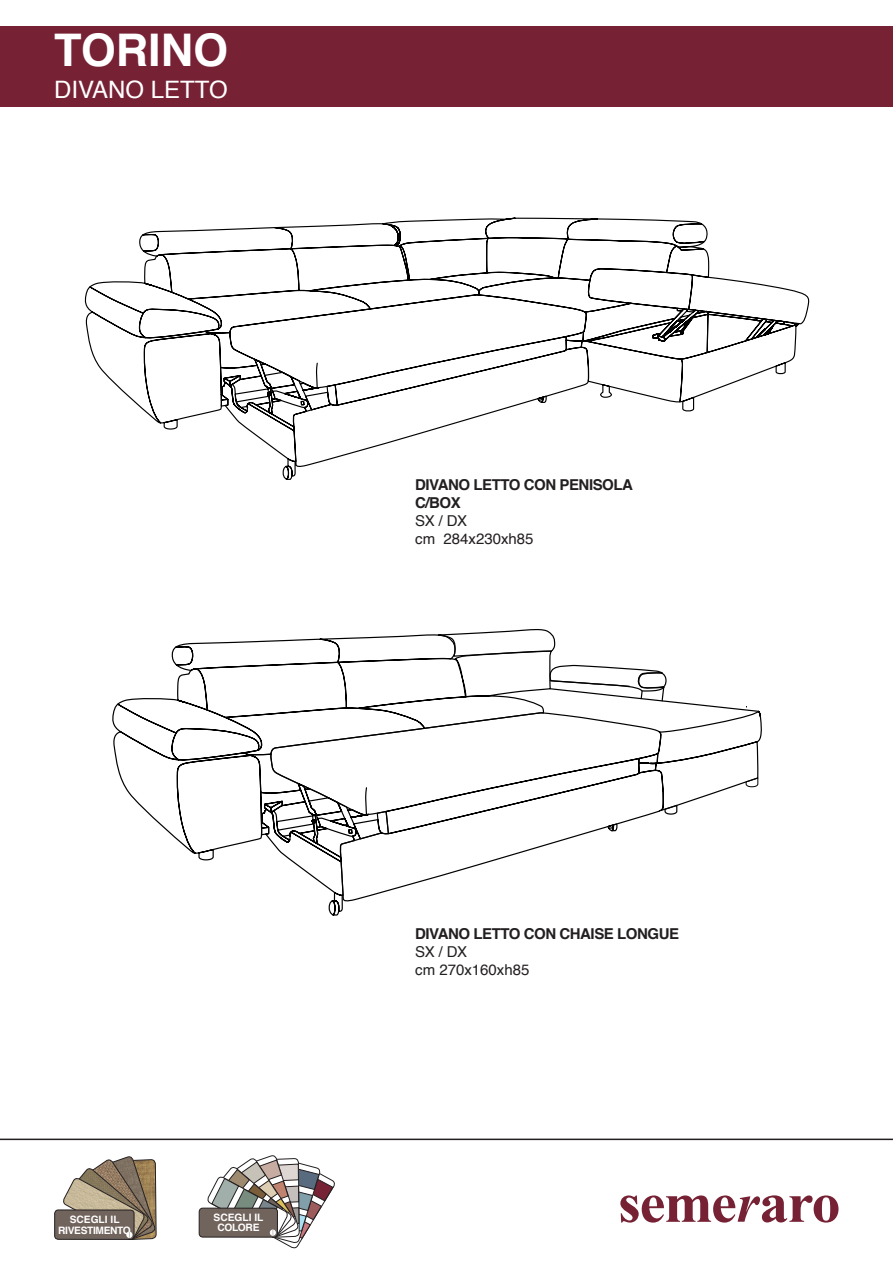
<style>
.page{position:relative;width:893px;height:1263px;background:#fff}
.page>*{position:absolute;margin:0;border:0;box-sizing:border-box;transform-origin:0 0}
.t1{font:700 45px "Helvetica";color:#fff}
.t2{font:24px "Helvetica";color:#fff}
.t3{font:700 15px/18px "Helvetica";letter-spacing:-.03em;color:#231f20}
.t4{font:15px "Helvetica";color:#231f20}
.t5{font:700 10.2px "Helvetica";letter-spacing:-.03em;color:#fff}
.t6{font:700 10.2px "Helvetica";color:#fff}
</style>
<div class="page">
<svg style="left:0;top:1138px;width:893px;height:100px"></svg>
<svg style="left:620px;top:1195px;width:218px;height:27px"></svg>
<svg style="left:84px;top:217px;width:726px;height:263px"></svg>
<div style="left:0;top:26px;width:893px;height:81px;background:#762134"></div>
<svg style="left:112px;top:634px;width:310px;height:227px"></svg>
<svg style="left:422px;top:629px;width:132px;height:8px"></svg>
<svg style="left:270px;top:637px;width:492px;height:279px"></svg>
<svg style="left:664px;top:804px;width:14px;height:11px"></svg>
<svg style="left:745px;top:777px;width:14px;height:11px"></svg>
<div style="left:55px;top:1210px;width:79px;height:29px;background:#71645d;border-radius:4px"></div>
<div style="left:54px;top:1210px;width:80px;height:30px;border:1px solid #231f20;border-radius:4px"></div>
<svg style="left:62px;top:1156px;width:95px;height:84px"></svg>
<div style="left:199px;top:1208px;width:79px;height:29px;background:#71645d;border-radius:4px"></div>
<div style="left:199px;top:1208px;width:79px;height:29px;border:1px solid #231f20;border-radius:4px"></div>
<svg style="left:206px;top:1138px;width:130px;height:111px"></svg>
<p class="t1" style="left:54px;top:14px;width:176px">TORINO</p>
<p class="t2" style="left:54px;top:72px;width:175px">DIVANO LETTO</p>
<p class="t3" style="left:415px;top:476px;width:219px">DIVANO LETTO CON PENISOLA<br>C/BOX</p>
<p class="t4" style="left:415px;top:509px;width:53px">SX / DX</p>
<p class="t4" style="left:415px;top:527px;width:120px">cm 284x230xh85</p>
<p class="t6" style="left:70px;top:1211px;width:51px">SCEGLI IL</p>
<p class="t5" style="left:58px;top:1222px;width:74px">RIVESTIMENTO</p>
<p class="t6" style="left:214px;top:1209px;width:51px">SCEGLI IL</p>
<p class="t5" style="left:217px;top:1219px;width:44px">COLORE</p>
<p class="t3" style="left:415px;top:925px;width:265px">DIVANO LETTO CON CHAISE LONGUE</p>
<p class="t4" style="left:415px;top:940px;width:53px">SX / DX</p>
<p class="t4" style="left:415px;top:958px;width:116px">cm 270x160xh85</p>
</div>
